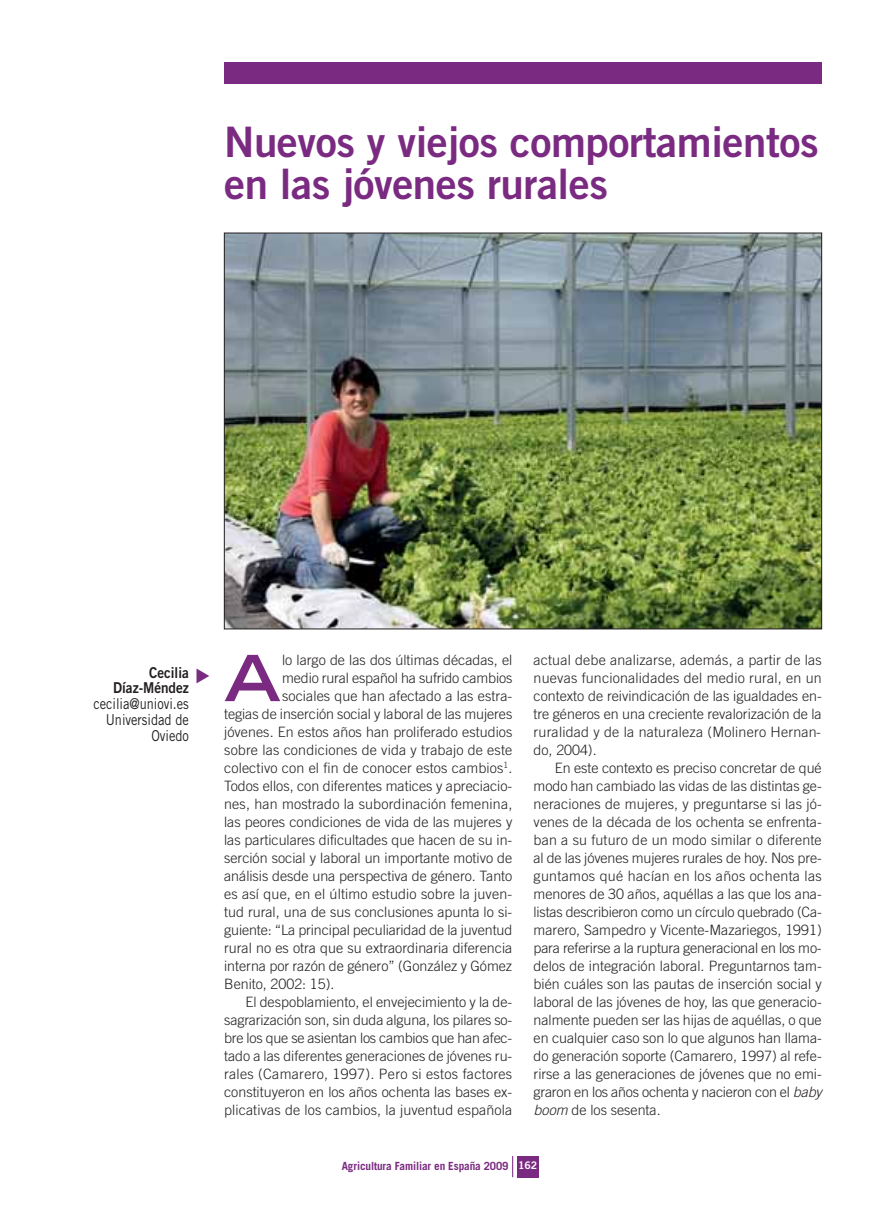
<style>
.page{position:relative;width:895px;height:1210px;background:#fff}
.page>*{position:absolute;margin:0;border:0;box-sizing:border-box;transform-origin:0 0}
.t1{font:700 expanded 63.6px "Trade Gothic LH";color:#7a2b81}
.t2{font:42px/42px "Trade Gothic Bold Two";letter-spacing:-.01em;color:#7a2b81}
.t3{font:15px/15.8px "Trade Gothic";color:#231f20;text-align:right;scale:.85 1}
.t4{font:15px/15.8px "Trade Gothic Bold Two";color:#231f20;text-align:right;scale:.9 1}
.t5{font:300 14.25px/18px "Trade Gothic";color:#231f20;text-align:justify}
.t6{font:300 14.25px "Trade Gothic";letter-spacing:.02em;color:#231f20}
.t7{font:700 11.25px "Trade Gothic";letter-spacing:-.01em;color:#7a2b81}
.s1{font-style:italic}
.s2{font-family:"Trade Gothic Bold Two";font-weight:400;font-size:10.5px;color:#fff}
</style>
<div class="page">
<div style="left:517px;top:1155px;width:21px;height:22px;background:#7a2b81"></div>
<svg style="left:512px;top:1156px;width:1px;height:21px"></svg>
<img style="left:226px;top:235px;width:593px;height:392px">
<div style="left:224px;top:63px;width:597px;height:21px;background:#7a2b81"></div>
<h2 class="t2" style="left:224px;top:124px;width:596px">Nuevos y viejos comportamientos en las jóvenes rurales</h2>
<p class="t4" style="left:113px;top:665px;width:86px">Cecilia<br>Díaz-Méndez</p>
<p class="t3" style="left:93px;top:697px;width:114px">cecilia@uniovi.es<br>Universidad de<br>Oviedo</p>
<h1 class="t1" style="left:224px;top:654px;width:58px">A</h1>
<p class="t5" style="left:282px;top:652px;width:232px">lo largo de las dos últimas décadas, el</p>
<p class="t5" style="left:282px;top:670px;width:232px">medio rural español ha sufrido cambios</p>
<p class="t5" style="left:282px;top:688px;width:232px">sociales que han afectado a las estra-</p>
<p class="t5" style="left:224px;top:706px;width:290px">tegias de inserción social y laboral de las mujeres</p>
<p class="t5" style="left:224px;top:724px;width:290px">jóvenes. En estos años han proliferado estudios</p>
<p class="t5" style="left:224px;top:742px;width:290px">sobre las condiciones de vida y trabajo de este</p>
<p class="t5" style="left:224px;top:760px;width:290px">colectivo con el fin de conocer estos cambios<sup>1</sup>.</p>
<p class="t5" style="left:224px;top:778px;width:290px">Todos ellos, con diferentes matices y apreciacio-</p>
<p class="t5" style="left:224px;top:796px;width:290px">nes, han mostrado la subordinación femenina,</p>
<p class="t5" style="left:224px;top:814px;width:290px">las peores condiciones de vida de las mujeres y</p>
<p class="t5" style="left:224px;top:832px;width:290px">las particulares dificultades que hacen de su in-</p>
<p class="t5" style="left:224px;top:850px;width:290px">serción social y laboral un importante motivo de</p>
<p class="t5" style="left:224px;top:868px;width:290px">análisis desde una perspectiva de género. Tanto</p>
<p class="t5" style="left:224px;top:886px;width:290px">es así que, en el último estudio sobre la juven-</p>
<p class="t5" style="left:224px;top:904px;width:290px">tud rural, una de sus conclusiones apunta lo si-</p>
<p class="t5" style="left:224px;top:922px;width:290px">guiente: “La principal peculiaridad de la juventud</p>
<p class="t5" style="left:224px;top:940px;width:290px">rural no es otra que su extraordinaria diferencia</p>
<p class="t5" style="left:224px;top:958px;width:290px">interna por razón de género” (González y Gómez</p>
<p class="t5" style="left:224px;top:976px;width:112px">Benito, 2002: 15).</p>
<p class="t5" style="left:245px;top:994px;width:268px">El despoblamiento, el envejecimiento y la de-</p>
<p class="t5" style="left:224px;top:1012px;width:290px">sagrarización son, sin duda alguna, los pilares so-</p>
<p class="t5" style="left:224px;top:1030px;width:290px">bre los que se asientan los cambios que han afec-</p>
<p class="t5" style="left:224px;top:1048px;width:290px">tado a las diferentes generaciones de jóvenes ru-</p>
<p class="t6" style="left:224px;top:1068px;width:290px">rales (Camarero, 1997). Pero si estos factores</p>
<p class="t5" style="left:224px;top:1084px;width:290px">constituyeron en los años ochenta las bases ex-</p>
<p class="t5" style="left:224px;top:1102px;width:290px">plicativas de los cambios, la juventud española</p>
<p class="t5" style="left:533px;top:652px;width:290px">actual debe analizarse, además, a partir de las nuevas funcionalidades del medio rural, en un contexto de reivindicación de las igualdades en&shy;tre géneros en una creciente revalorización de la ruralidad y de la naturaleza (Molinero Hernan&shy;do, 2004).</p>
<p class="t5" style="left:533px;top:760px;width:290px;text-indent:21px">En este contexto es preciso concretar de qué modo han cambiado las vidas de las distintas ge&shy;neraciones de mujeres, y preguntarse si las jó&shy;venes de la década de los ochenta se enfrenta&shy;ban a su futuro de un modo similar o diferente al de las jóvenes mujeres rurales de hoy. Nos pre&shy;guntamos qué hacían en los años ochenta las menores de 30 años, aquéllas a las que los ana&shy;listas describieron como un círculo quebrado (Ca&shy;marero, Sampedro y Vicente-Mazariegos, 1991) para referirse a la ruptura generacional en los mo&shy;delos de integración laboral. Preguntarnos tam&shy;bién cuáles son las pautas de inserción social y laboral de las jóvenes de hoy, las que generacio&shy;nalmente pueden ser las hijas de aquéllas, o que en cualquier caso son lo que algunos han llama&shy;do generación soporte (Camarero, 1997) al refe&shy;rirse a las generaciones de jóvenes que no emi&shy;graron en los años ochenta y nacieron con el <span class="s1">baby boom</span> de los sesenta.</p>
<p class="t7" style="left:342px;top:1161px;width:197px">Agricultura Familiar en España 2009 <span class="s2">162</span></p>
</div>
